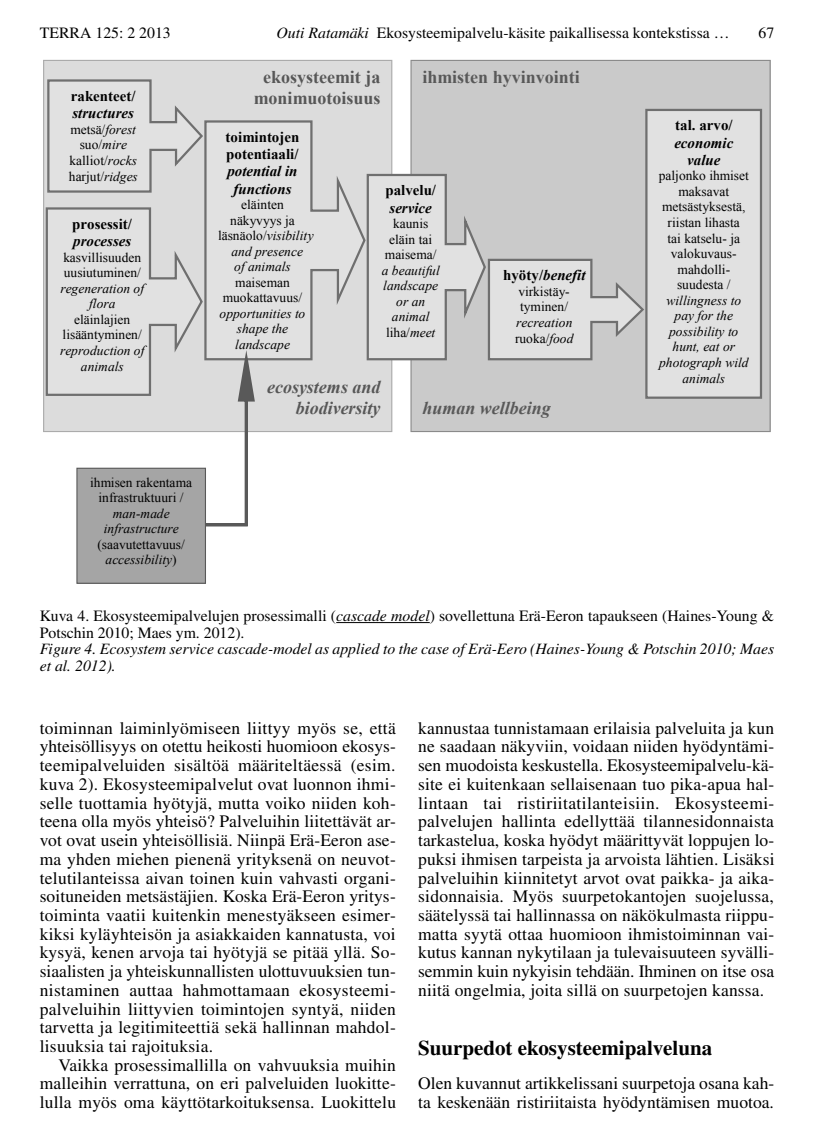
<style>
.page{position:relative;width:814px;height:1146px;background:#fff}
.page>*{position:absolute;margin:0;border:0;box-sizing:border-box;transform-origin:0 0}
.t1{font:700 21px "Times";color:#000}
.t2{font:18.03px/20.7px "Times New Roman PS Bold MT OV OBERBB";color:#575757;text-align:center}
.t3{font:18.03px/21.2px "Times New Roman PS Bold Italic MT OV QBERBB";color:#575757;text-align:right}
.t4{font:18.03px "Times New Roman PS Bold MT OV OBERBB";color:#595959}
.t5{font:18.03px "Times New Roman PS Bold Italic MT OV QBERBB";color:#595959}
.t6{font:17.5px/18.7px "Times";letter-spacing:.01em;color:#000;text-align:justify}
.t7{font:15.75px/16.6px "Times";color:#000}
.t8{font:italic 15.75px/16.6px "Times";color:#000}
.t9{font:14.88px/17.3px "Times New Roman PS Bold Italic MT OV QBERBB";color:#000;text-align:center}
.t10{font:14.88px/17.3px "Times New Roman PS Bold MT OV OBERBB";color:#000}
.t11{font:13.47px/15.6px "Times New Roman PSMT OV SBERBB";color:#000;text-align:center}
.t12{font:13.47px/15.6px "Times New Roman PS Italic MT OV UBERBB";color:#000;text-align:center}
.s1{font-style:italic}
.s2{font-family:"Times New Roman PS Italic MT OV UBERBB"}
.s3{font-family:"Times New Roman PSMT OV SBERBB"}
.s4{font-family:"Times New Roman PS Bold MT OV OBERBB"}
</style>
<div class="page">
<div style="left:44px;top:60px;width:348px;height:372px;background:#dcdcdc"></div>
<div style="left:411px;top:60px;width:359px;height:372px;background:#cacaca"></div>
<svg style="left:47px;top:79px;width:156px;height:114px"></svg>
<svg style="left:204px;top:120px;width:161px;height:241px"></svg>
<svg style="left:365px;top:173px;width:279px;height:188px"></svg>
<div style="left:646px;top:110px;width:115px;height:288px;background:#e1e1e1"></div>
<div style="left:645px;top:109px;width:117px;height:290px;border:2px solid #6f6f6f"></div>
<div style="left:77px;top:468px;width:128px;height:115px;background:#a5a5a5"></div>
<div style="left:76px;top:468px;width:130px;height:116px;border:1px solid #595959"></div>
<svg style="left:45px;top:206px;width:212px;height:322px"></svg>
<hr style="left:336px;top:622px;width:94px;height:1px;background:#000">
<p class="t7" style="left:40px;top:24px;width:132px">TERRA 125: 2 2013</p>
<p class="t7" style="left:276px;top:24px;width:454px"><span class="s1">Outi Ratamäki</span> Ekosysteemipalvelu-käsite paikallisessa kontekstissa …</p>
<p class="t7" style="left:758px;top:24px;width:17px">67</p>
<p class="t2" style="left:254px;top:68px;width:128px">ekosysteemit ja monimuotoisuus</p>
<p class="t4" style="left:422px;top:71px;width:159px">ihmisten hyvinvointi</p>
<p class="t10" style="left:71px;top:89px;width:66px">rakenteet/</p>
<p class="t9" style="left:72px;top:106px;width:63px">structures</p>
<p class="t11" style="left:69px;top:123px;width:70px">metsä/<span class="s2">forest </span>suo/<span class="s2">mire </span>kalliot/<span class="s2">rocks </span>harjut/<span class="s2">ridges</span></p>
<p class="t10" style="left:72px;top:217px;width:61px">prosessit/</p>
<p class="t9" style="left:73px;top:234px;width:60px">processes</p>
<p class="t11" style="left:63px;top:251px;width:79px;text-align:left">kasvillisuuden uusiutuminen/</p>
<p class="t12" style="left:60px;top:282px;width:85px">regeneration of flora</p>
<p class="t11" style="left:63px;top:313px;width:81px">eläinlajien lisääntyminen/</p>
<p class="t12" style="left:60px;top:344px;width:86px">reproduction of animals</p>
<p class="t10" style="left:675px;top:118px;width:59px">tal. arvo/</p>
<p class="t9" style="left:674px;top:135px;width:61px">economic value</p>
<p class="t11" style="left:658px;top:169px;width:92px">paljonko ihmiset maksavat metsästyksestä, riistan lihasta<br>tai katselu- ja valokuvaus&shy;mahdolli&shy;suudesta /</p>
<p class="t12" style="left:659px;top:294px;width:91px">willingness to pay for the possibility to hunt, eat or photograph wild animals</p>
<p class="t10" style="left:225px;top:130px;width:75px">toimintojen potentiaali/</p>
<p class="t9" style="left:227px;top:164px;width:72px">potential in functions</p>
<p class="t11" style="left:230px;top:198px;width:66px">eläinten näkyvyys ja</p>
<p class="t12" style="left:218px;top:229px;width:97px"><span class="s3">läsnäolo/</span>visibility and presence<br>of animals</p>
<p class="t11" style="left:223px;top:276px;width:81px">maiseman muokattavuus/</p>
<p class="t12" style="left:220px;top:307px;width:87px">opportunities to shape the landscape</p>
<p class="t10" style="left:385px;top:183px;width:52px">palvelu/</p>
<p class="t9" style="left:389px;top:201px;width:44px">service</p>
<p class="t11" style="left:385px;top:217px;width:53px">kaunis eläin tai maisema/</p>
<p class="t12" style="left:381px;top:264px;width:60px">a beautiful landscape or an animal</p>
<p class="t11" style="left:386px;top:326px;width:51px">liha/<span class="s2">meet</span></p>
<p class="t9" style="left:503px;top:268px;width:84px"><span class="s4">hyöty/</span>benefit</p>
<p class="t11" style="left:518px;top:285px;width:53px;text-align:left">virkistäy&shy;tyminen/</p>
<p class="t12" style="left:516px;top:316px;width:58px">recreation</p>
<p class="t11" style="left:515px;top:332px;width:60px">ruoka/<span class="s2">food</span></p>
<p class="t3" style="left:267px;top:379px;width:115px">ecosystems and biodiversity</p>
<p class="t5" style="left:422px;top:402px;width:130px">human wellbeing</p>
<p class="t11" style="left:90px;top:476px;width:104px">ihmisen rakentama infrastruktuuri /</p>
<p class="t12" style="left:104px;top:507px;width:76px">man-made infrastructure</p>
<p class="t11" style="left:97px;top:538px;width:89px">(saavutettavuus/</p>
<p class="t12" style="left:105px;top:553px;width:73px">accessibility<span class="s3">)</span></p>
<p class="t7" style="left:40px;top:607px;width:736px">Kuva 4. Ekosysteemipalvelujen prosessimalli (<span class="s1">cascade model</span>) sovellettuna Erä-Eeron tapaukseen (Haines-Young &amp;<br>Potschin 2010; Maes ym. 2012).</p>
<p class="t8" style="left:40px;top:641px;width:736px">Figure 4. Ecosystem service cascade-model as applied to the case of Erä-Eero (Haines-Young &amp; Potschin 2010; Maes et al. 2012).</p>
<p class="t6" style="left:40px;top:718px;width:357px">toiminnan laiminlyömiseen liittyy myös se, että yhteisöllisyys on otettu heikosti huomioon ekosys&shy;teemipalveluiden sisältöä määriteltäessä (esim. kuva 2). Ekosysteemipalvelut ovat luonnon ihmi&shy;selle tuottamia hyötyjä, mutta voiko niiden koh&shy;teena olla myös yhteisö? Palveluihin liitettävät ar&shy;vot ovat usein yhteisöllisiä. Niinpä Erä-Eeron ase&shy;ma yhden miehen pienenä yrityksenä on neuvot&shy;telutilanteissa aivan toinen kuin vahvasti organi&shy;soituneiden metsästäjien. Koska Erä-Eeron yritys&shy;toiminta vaatii kuitenkin menestyäkseen esimer&shy;kiksi kyläyhteisön ja asiakkaiden kannatusta, voi kysyä, kenen arvoja tai hyötyjä se pitää yllä. So&shy;siaalisten ja yhteiskunnallisten ulottuvuuksien tun&shy;nistaminen auttaa hahmottamaan ekosysteemi&shy;palveluihin liittyvien toimintojen syntyä, niiden tarvetta ja legitimiteettiä sekä hallinnan mahdol&shy;lisuuksia tai rajoituksia.</p>
<p class="t6" style="left:40px;top:1055px;width:358px;text-indent:19px">Vaikka prosessimallilla on vahvuuksia muihin malleihin verrattuna, on eri palveluiden luokitte&shy;lulla myös oma käyttötarkoituksensa. Luokittelu</p>
<p class="t6" style="left:418px;top:718px;width:358px">kannustaa tunnistamaan erilaisia palveluita ja kun ne saadaan näkyviin, voidaan niiden hyödyntämi&shy;sen muodoista keskustella. Ekosysteemipalvelu-kä&shy;site ei kuitenkaan sellaisenaan tuo pika-apua hal&shy;lintaan tai ristiriitatilanteisiin. Ekosysteemi&shy;palvelujen hallinta edellyttää tilannesidonnaista tarkastelua, koska hyödyt määrittyvät loppujen lo&shy;puksi ihmisen tarpeista ja arvoista lähtien. Lisäksi palveluihin kiinnitetyt arvot ovat paikka- ja aika&shy;sidonnaisia. Myös suurpetokantojen suojelussa, säätelyssä tai hallinnassa on näkökulmasta riippu&shy;matta syytä ottaa huomioon ihmistoiminnan vai&shy;kutus kannan nykytilaan ja tulevaisuuteen syvälli&shy;semmin kuin nykyisin tehdään. Ihminen on itse osa niitä ongelmia, joita sillä on suurpetojen kanssa.</p>
<p class="t1" style="left:418px;top:1035px;width:295px">Suurpedot ekosysteemipalveluna</p>
<p class="t6" style="left:418px;top:1074px;width:357px">Olen kuvannut artikkelissani suurpetoja osana kah&shy;ta keskenään ristiriitaista hyödyntämisen muotoa.</p>
</div>
